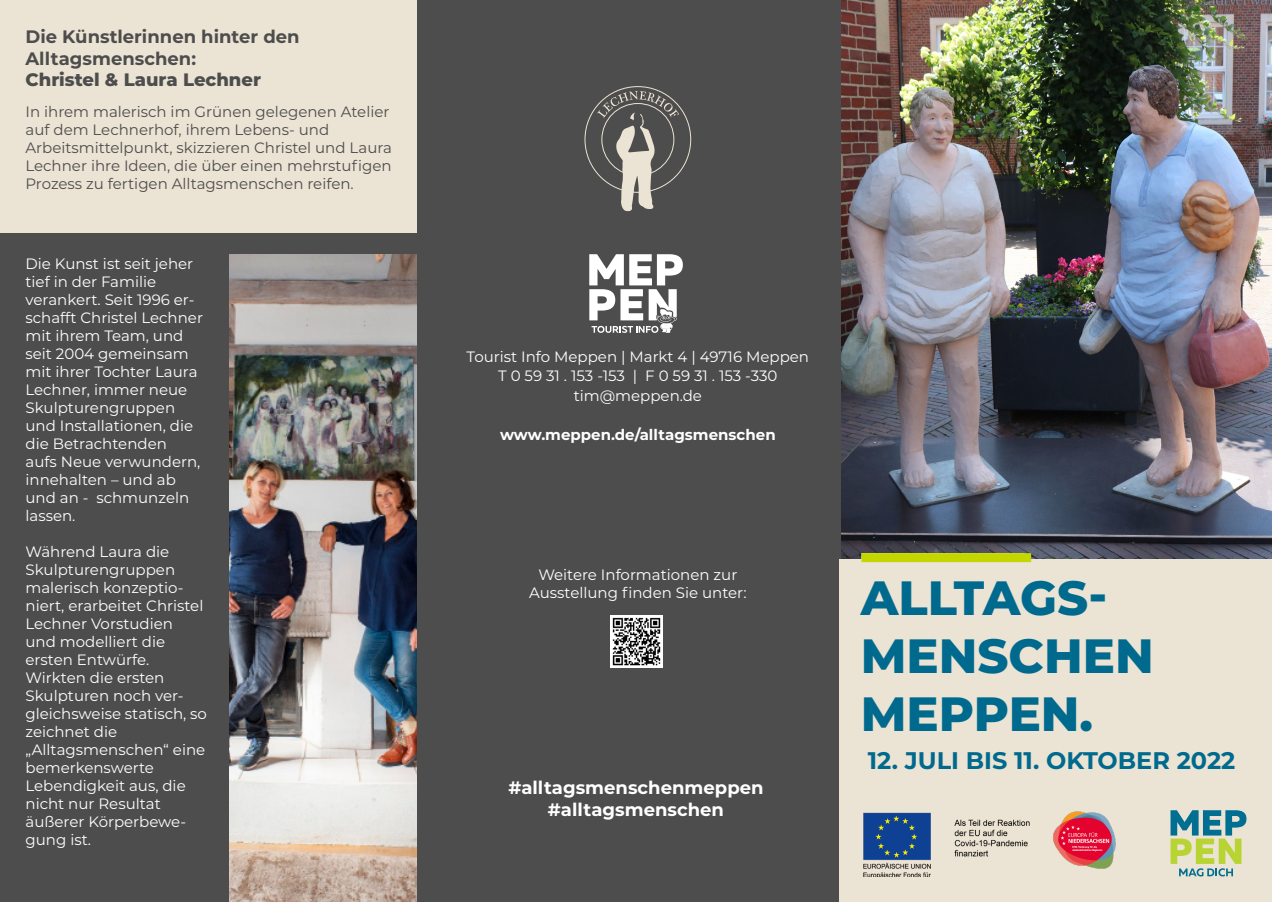
<style>
.page{position:relative;width:1272px;height:902px;background:#fff}
.page>*{position:absolute;margin:0;border:0;box-sizing:border-box;transform-origin:0 0}
.t1{font:800 48px/57.6px "Montserrat";color:#006a8e}
.t2{font:700 24px "Montserrat";color:#006a8e}
.t3{font:700 18px "Montserrat";color:#4d4d4d}
.t4{font:700 18px "Montserrat";color:#fff}
.t5{font:800 18px "Montserrat";color:#4d4d4d}
.t6{font:15px/18px "Montserrat";color:#fff}
.t7{font:15px/18px "Montserrat";color:#4d4d4d}
.t8{font:700 15px "Montserrat";color:#fff}
</style>
<div class="page">
<img style="left:840px;top:0;width:431px;height:559px">
<div style="left:415px;top:0;width:425px;height:901px;background:#4d4d4d"></div>
<div style="left:0;top:0;width:417px;height:901px;background:#4d4d4d"></div>
<div style="left:839px;top:560px;width:432px;height:341px;background:#ebe3d3"></div>
<svg style="left:1170px;top:810px;width:76px;height:66px"></svg>
<svg style="left:589px;top:254px;width:94px;height:79px"></svg>
<div style="left:0;top:0;width:417px;height:232px;background:#ebe3d3"></div>
<img style="left:229px;top:254px;width:188px;height:647px">
<img style="left:863px;top:811px;width:253px;height:65px">
<svg style="left:597px;top:91px;width:82px;height:120px"></svg>
<img style="left:610px;top:615px;width:52px;height:52px">
<div style="left:861px;top:553px;width:170px;height:9px;background:#c4d600"></div>
<p class="t3" style="left:26px;top:24px;width:275px">Die Künstlerinnen hinter den</p>
<p class="t3" style="left:26px;top:45px;width:172px">Alltagsmenschen:</p>
<p class="t5" style="left:26px;top:67px;width:237px">Christel &amp; Laura Lechner</p>
<p class="t7" style="left:26px;top:102px;width:365px">In ihrem malerisch im Grünen gelegenen Atelier auf dem Lechnerhof, ihrem Lebens- und</p>
<p class="t7" style="left:26px;top:138px;width:368px;text-align:justify">Arbeitsmittelpunkt, skizzieren Christel und Laura Lechner ihre Ideen, die über einen mehrstufigen Prozess zu fertigen Alltagsmenschen reifen.</p>
<p class="t6" style="left:26px;top:254px;width:179px">Die Kunst ist seit jeher tief in der Familie verankert. Seit 1996 er&shy;schafft Christel Lechner mit ihrem Team, und seit 2004 gemeinsam mit ihrer Tochter Laura<br>Lechner, immer neue<br>Skulpturengruppen und Installationen, die die Betrachtenden<br>aufs Neue verwundern, innehalten – und ab und an - schmunzeln lassen.</p>
<p class="t6" style="left:26px;top:542px;width:159px">Während Laura die<br>Skulpturengruppen malerisch konzeptio-</p>
<p class="t6" style="left:26px;top:596px;width:179px">niert, erarbeitet Christel<br>Lechner Vorstudien und modelliert die</p>
<p class="t6" style="left:26px;top:650px;width:183px">ersten Entwürfe.<br>Wirkten die ersten<br>Skulpturen noch ver&shy;gleichsweise statisch, so zeichnet die</p>
<p class="t6" style="left:26px;top:740px;width:181px">„Alltagsmenschen“ eine bemerkenswerte</p>
<p class="t6" style="left:26px;top:776px;width:162px">Lebendigkeit aus, die nicht nur Resultat äußerer Körperbewe&shy;gung ist.</p>
<p class="t6" style="left:466px;top:347px;width:344px">Tourist Info Meppen | Markt 4 | 49716 Meppen</p>
<p class="t6" style="left:498px;top:366px;width:281px">T 0 59 31 . 153 -153 | F 0 59 31 . 153 -330</p>
<p class="t6" style="left:573px;top:386px;width:130px">tim@meppen.de</p>
<p class="t8" style="left:500px;top:423px;width:277px">www.meppen.de/alltagsmenschen</p>
<p class="t6" style="left:538px;top:565px;width:200px">Weitere Informationen zur</p>
<p class="t6" style="left:529px;top:583px;width:219px">Ausstellung finden Sie unter:</p>
<p class="t4" style="left:508px;top:774px;width:257px">#alltagsmenschenmeppen</p>
<p class="t4" style="left:548px;top:796px;width:178px">#alltagsmenschen</p>
<p class="t1" style="left:860px;top:567px;width:248px">ALLTAGS-</p>
<p class="t1" style="left:860px;top:624px;width:294px">MENSCHEN<br>MEPPEN.</p>
<p class="t2" style="left:867px;top:742px;width:369px">12. JULI BIS 11. OKTOBER 2022</p>
</div>
